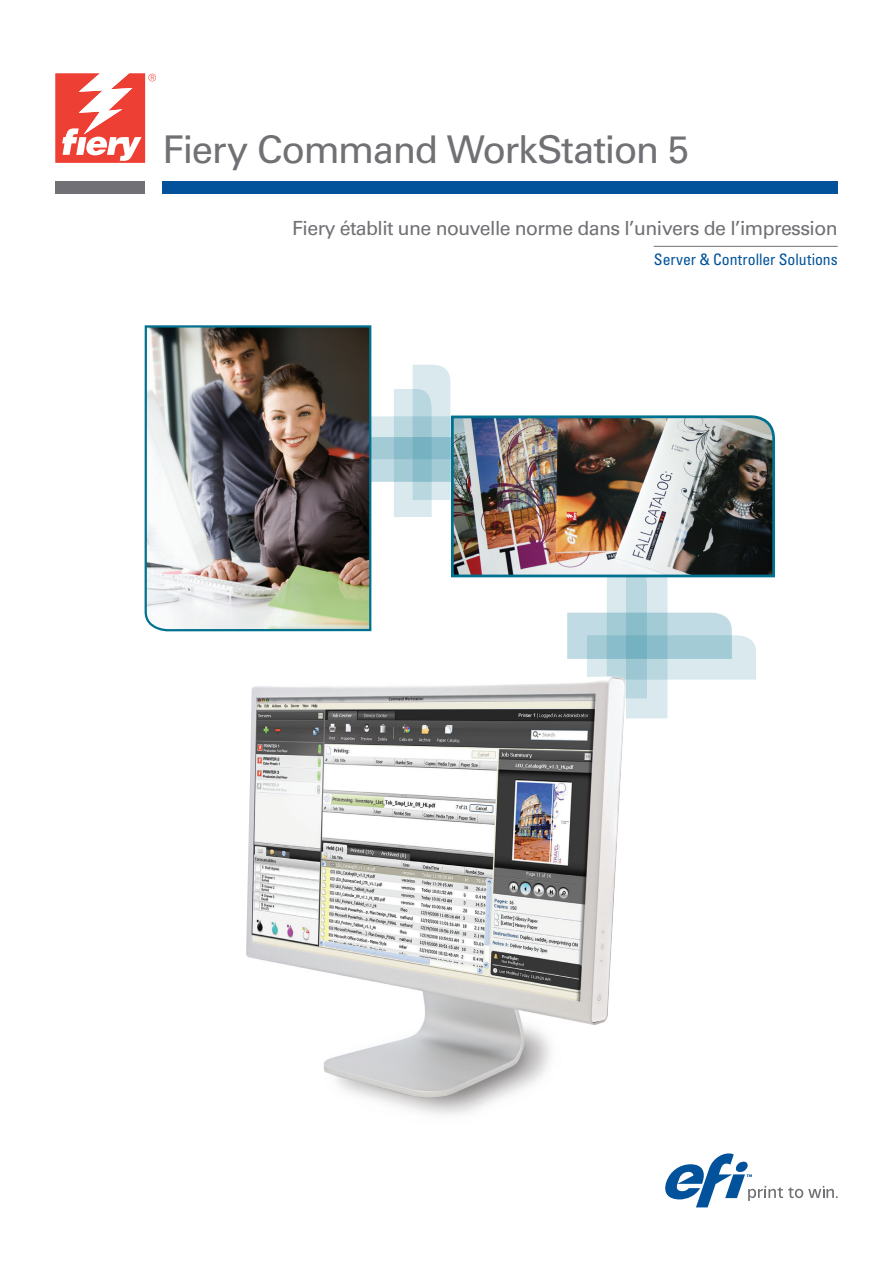
<style>
.page{position:relative;width:893px;height:1263px;background:#fff}
.page>*{position:absolute;margin:0;border:0;box-sizing:border-box;transform-origin:0 0}
.t1{font:38.25px "Univers LT Std";letter-spacing:-.035em;color:#717074}
.t2{font:19.5px "Univers LT Std";letter-spacing:-.03em;color:#717074}
.t3{font:condensed 15.75px "Univers LT Std";letter-spacing:-.005em;color:#01529a}
</style>
<div class="page">
<div style="left:55px;top:181px;width:90px;height:13px;background:#717074"></div>
<div style="left:163px;top:181px;width:675px;height:13px;background:#01529a"></div>
<svg style="left:665px;top:1153px;width:173px;height:54px"></svg>
<svg style="left:55px;top:73px;width:101px;height:90px"></svg>
<hr style="left:654px;top:246px;width:184px;height:1px;background:#717074">
<svg style="left:567px;top:579px;width:189px;height:101px"></svg>
<svg style="left:372px;top:365px;width:79px;height:152px"></svg>
<img style="left:144px;top:325px;width:228px;height:307px">
<img style="left:450px;top:414px;width:325px;height:165px">
<img style="left:246px;top:676px;width:462px;height:439px">
<h1 class="t1" style="left:163px;top:127px;width:528px">Fiery Command WorkStation 5</h1>
<p class="t2" style="left:292px;top:217px;width:547px">Fiery établit une nouvelle norme dans l’univers de l’impression</p>
<p class="t3" style="left:654px;top:249px;width:185px">Server &amp; Controller Solutions</p>
</div>
